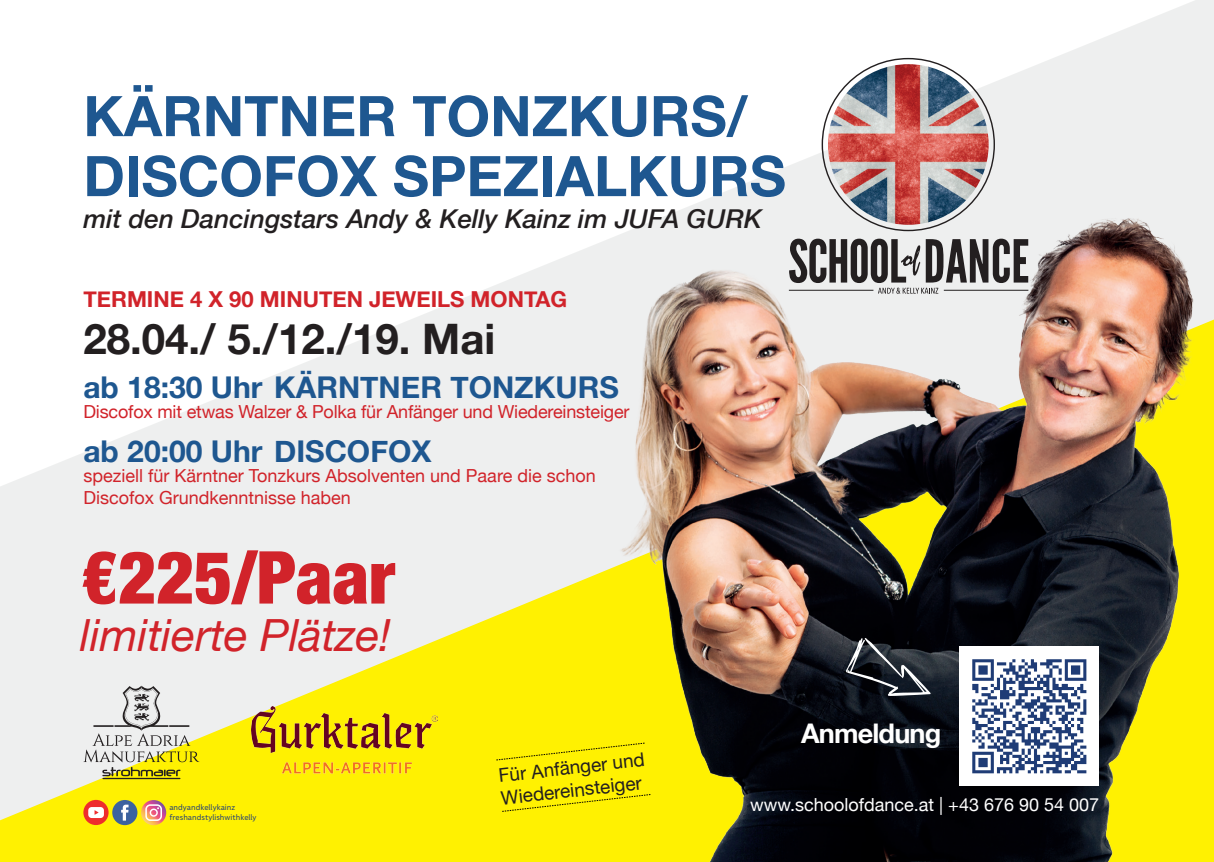
<style>
.page{position:relative;width:1214px;height:862px;background:#fff}
.page>*{position:absolute;margin:0;border:0;box-sizing:border-box;transform-origin:0 0}
.t1{font:900 condensed 73px "Helvetica Neue";color:#d1232a}
.t2{font:700 56px/60px "Helvetica Neue";color:#1e5790}
.t3{font:italic 44.4px "Helvetica Neue";color:#d1232a}
.t4{font:700 42px "Helvetica Neue";color:#231f20}
.t5{font:700 30px "Helvetica Neue";color:#1e5790}
.t6{font:700 27px "Helvetica Neue";letter-spacing:-.03em;color:#fff}
.t7{font:italic 500 26px "Helvetica Neue";color:#231f20}
.t8{font:700 22px "Helvetica Neue";color:#d1232a}
.t9{font:19px/22.6px "Helvetica Neue";color:#231f20}
.t10{font:18px/22px "Helvetica Neue";color:#d1232a}
.t11{font:18px "Helvetica Neue";color:#fff}
.t12{font:italic 700 17.8px "Malva";color:#fff}
.t13{font:7.8px/9.4px "Malva";color:#213e78}
</style>
<div class="page">
<svg style="left:750px;top:0;width:463px;height:182px;fill:#eeefef"></svg>
<svg style="left:0;top:346px;width:347px;height:516px;fill:#eeefef"></svg>
<img style="left:827px;top:64px;width:161px;height:161px;border-radius:80px">
<img style="left:347px;top:182px;width:866px;height:680px">
<svg style="left:83px;top:685px;width:116px;height:94px;background:#d5d3b1"></svg>
<img style="left:252px;top:706px;width:185px;height:72px">
<div style="left:959px;top:646px;width:140px;height:140px;background:#fff"></div>
<svg style="left:972px;top:659px;width:114px;height:114px"></svg>
<svg style="left:845px;top:637px;width:85px;height:59px;background:#343940"></svg>
<div style="left:112px;top:800px;width:25px;height:25px;background:#3c629f;border-radius:50%"></div>
<svg style="left:121px;top:804px;width:7px;height:16px"></svg>
<svg style="left:141px;top:800px;width:25px;height:25px"></svg>
<div style="left:83px;top:800px;width:26px;height:25px;background:#ee2d2d;border-radius:50%"></div>
<svg style="left:88px;top:807px;width:16px;height:11px"></svg>
<svg style="left:145px;top:804px;width:17px;height:17px"></svg>
<svg style="left:501px;top:794px;width:150px;height:18px;background:#f6e800"></svg>
<svg style="left:496px;top:742px;width:149px;height:18px;background:#f6e800"></svg>
<h2 class="t2" style="left:83px;top:88px;width:704px">KÄRNTNER TONZKURS/<br>DISCOFOX SPEZIALKURS</h2>
<h3 class="t7" style="left:83px;top:197px;width:680px">mit den Dancingstars Andy &amp; Kelly Kainz im JUFA GURK</h3>
<p class="t8" style="left:83px;top:282px;width:485px">TERMINE 4 X 90 MINUTEN JEWEILS MONTAG</p>
<h3 class="t4" style="left:83px;top:306px;width:413px">28.04./ 5./12./19. Mai</h3>
<h3 class="t5" style="left:83px;top:364px;width:537px">ab 18:30 Uhr KÄRNTNER TONZKURS</h3>
<p class="t10" style="left:83px;top:401px;width:547px">Discofox mit etwas Walzer &amp; Polka für Anfänger und Wiedereinsteiger</p>
<h3 class="t5" style="left:83px;top:428px;width:349px">ab 20:00 Uhr DISCOFOX</h3>
<p class="t10" style="left:83px;top:465px;width:514px">speziell für Kärntner Tonzkurs Absolventen und Paare die schon<br>Discofox Grundkenntnisse haben</p>
<h1 class="t1" style="left:80px;top:517px;width:316px">€225/Paar</h1>
<h3 class="t3" style="left:80px;top:603px;width:312px">limitierte Plätze!</h3>
<p class="t13" style="left:169px;top:802px;width:89px">andyandkellykainz freshandstylishwithkelly</p>
<p class="t9" style="left:497px;top:765px;width:148px;rotate:-6deg">Für Anfänger und<br>Wiedereinsteiger</p>
<h3 class="t6" style="left:801px;top:712px;width:141px">Anmeldung</h3>
<p class="t12" style="left:793px;top:808px;width:171px;rotate:-7deg">#andyandkellykainz</p>
<p class="t11" style="left:750px;top:791px;width:350px">www.schoolofdance.at | +43 676 90 54 007</p>
</div>
